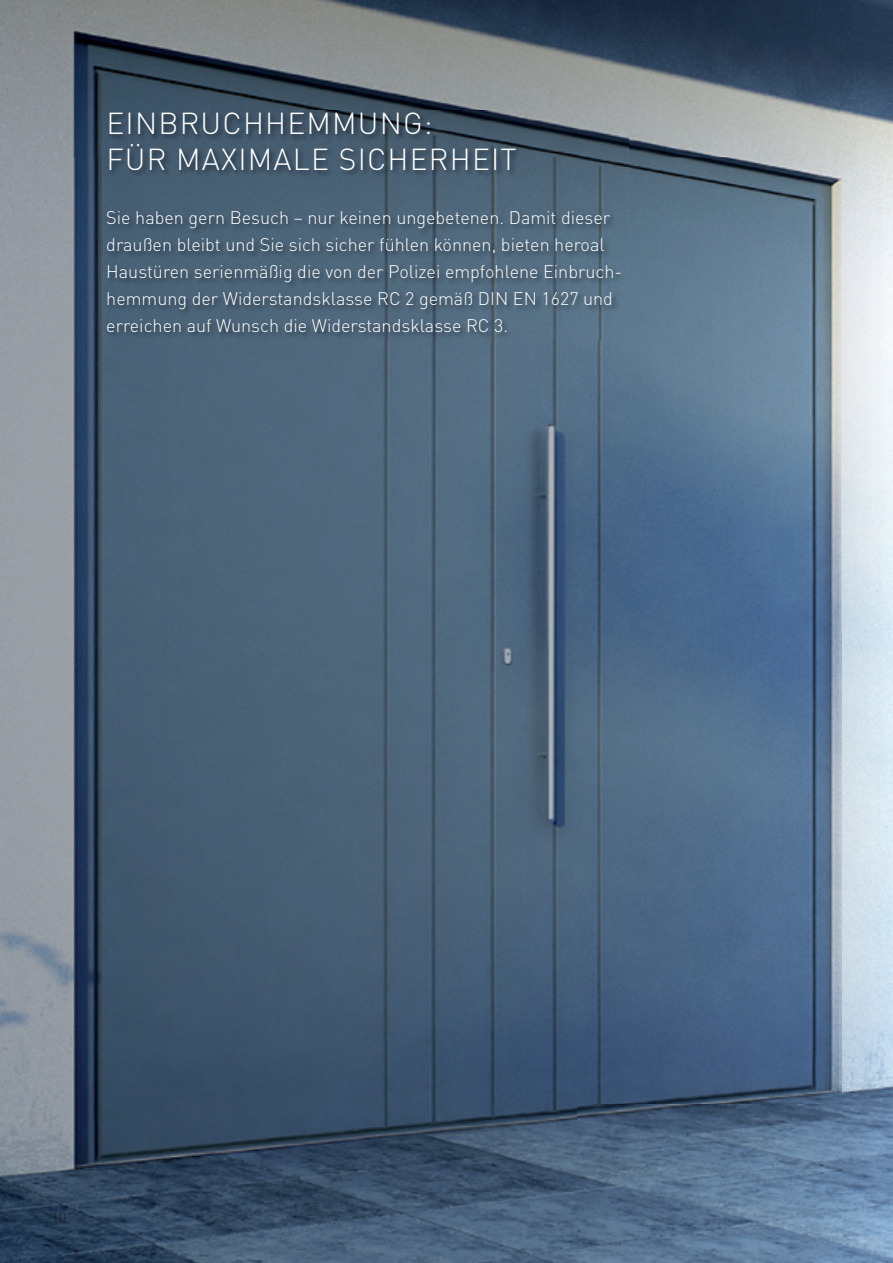
<style>
.page{position:relative;width:893px;height:1263px;background:#fff}
.page>*{position:absolute;margin:0;border:0;box-sizing:border-box;transform-origin:0 0}
.t1{font:300 30px/36px "DIN Pro";letter-spacing:.04em;color:#fff}
.t2{font:300 18px/27px "DIN Pro";color:#fff}
.t3{font:300 15px "DIN Pro";color:#231f20}
</style>
<div class="page">
<img style="left:0;top:0;width:840px;height:157px">
<img style="left:840px;top:0;width:53px;height:1263px">
<img style="left:0;top:157px;width:157px;height:1106px">
<img style="left:578px;top:157px;width:263px;height:1106px">
<img style="left:157px;top:340px;width:421px;height:923px">
<img style="left:106px;top:111px;width:522px;height:229px">
<h1 class="t1" style="left:106px;top:102px;width:412px">EINBRUCHHEMMUNG:<br>FÜR MAXIMALE SICHERHEIT</h1>
<p class="t2" style="left:106px;top:202px;width:517px">Sie haben gern Besuch – nur keinen ungebetenen. Damit dieser draußen bleibt und Sie sich sicher fühlen können, bieten heroal Haustüren serienmäßig die von der Polizei empfohlene Einbruch&shy;hemmung der Widerstandsklasse RC 2 gemäß DIN EN 1627 und erreichen auf Wunsch die Widerstandsklasse RC 3.</p>
<p class="t3" style="left:51px;top:1206px;width:17px">10</p>
</div>
